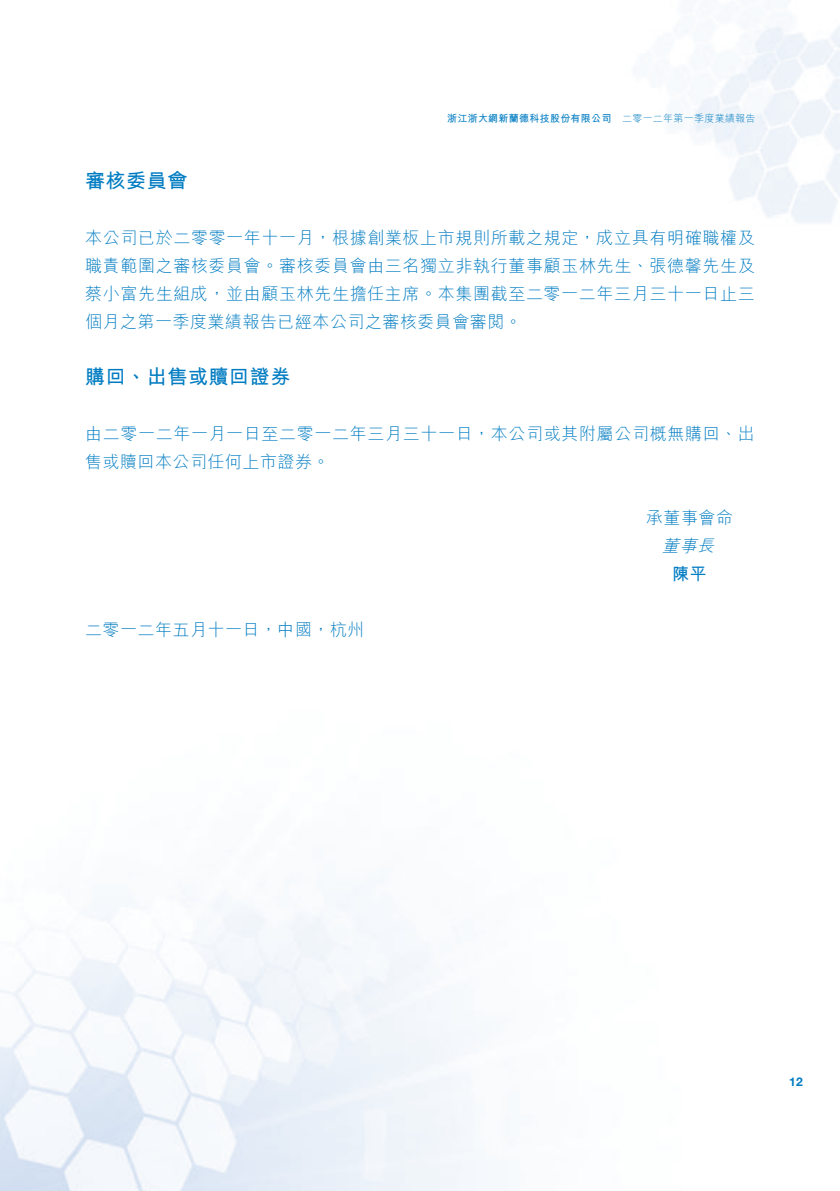
<style>
.page{position:relative;width:840px;height:1191px;background:#fff}
.page>*{position:absolute;margin:0;border:0;box-sizing:border-box;transform-origin:0 0}
.t1{font:700 20px "M Hei HK";letter-spacing:.03em;color:#007cc2}
.t2{font:300 17px/28px "M Hei HK";letter-spacing:.03em;color:#007cc2;text-align:justify}
.t3{font:italic 300 17px "M Hei HK";color:#007cc2}
.t4{font:700 17px "M Hei HK";color:#007cc2}
.t5{font:700 12px "Helvetica Neue LT Std";color:#007cc2}
.t6{font:700 10px "M Hei HK";letter-spacing:.03em;color:#007cc2}
.t7{font:300 10px "M Hei HK";letter-spacing:.03em;color:#007cc2}
</style>
<div class="page">
<img style="left:0;top:9px;width:839px;height:1182px">
<p class="t6" style="left:447px;top:111px;width:166px">浙江浙大網新蘭德科技股份有限公司</p>
<p class="t7" style="left:621px;top:112px;width:135px">二零一二年第一季度業績報告</p>
<p class="t1" style="left:85px;top:166px;width:104px">審核委員會</p>
<p class="t2" style="left:85px;top:223px;width:671px">本公司已於二零零一年十一月，根據創業板上市規則所載之規定，成立具有明確職權及職責範圍之審核委員會。審核委員會由三名獨立非執行董事顧玉林先生、張德馨先生及蔡小富先生組成，並由顧玉林先生擔任主席。本集團截至二零一二年三月三十一日止三個月之第一季度業績報告已經本公司之審核委員會審閱。</p>
<p class="t1" style="left:85px;top:362px;width:207px">購回、出售或贖回證券</p>
<p class="t2" style="left:85px;top:419px;width:670px">由二零一二年一月一日至二零一二年三月三十一日，本公司或其附屬公司概無購回、出售或贖回本公司任何上市證券。</p>
<p class="t2" style="left:645px;top:503px;width:88px">承董事會命</p>
<p class="t3" style="left:661px;top:534px;width:60px">董事長</p>
<p class="t4" style="left:672px;top:561px;width:36px">陳平</p>
<p class="t2" style="left:85px;top:615px;width:281px">二零一二年五月十一日，中國，杭州</p>
<p class="t5" style="left:788px;top:1074px;width:15px">12</p>
</div>
